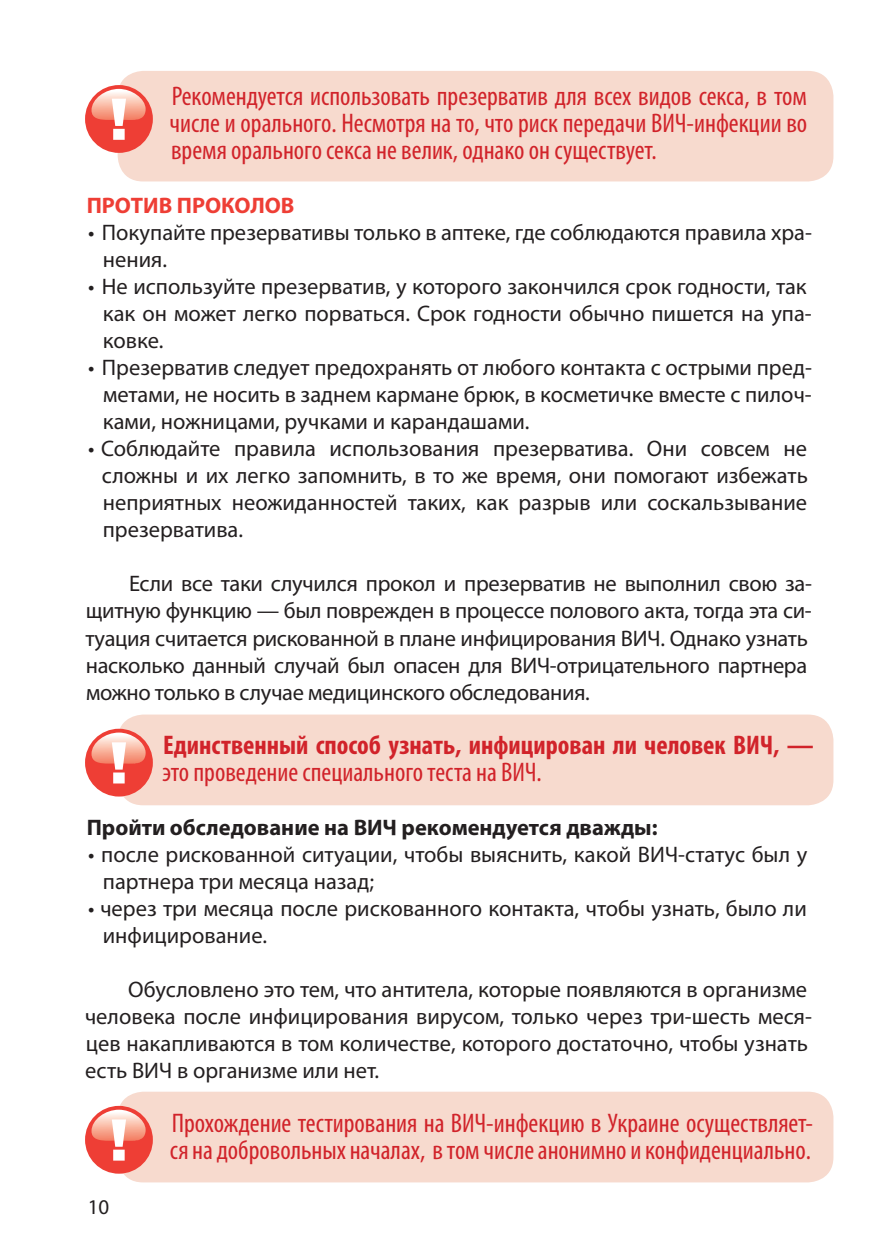
<style>
.page{position:relative;width:893px;height:1259px;background:#fff}
.page>*{position:absolute;margin:0;border:0;box-sizing:border-box;transform-origin:0 0}
.t1{font:condensed 27px/27px "Myriad Pro";color:#d1232a;text-align:justify}
.t2{font:700 condensed 27px "Myriad Pro";color:#d1232a}
.t3{font:22.5px/27px "Myriad Pro";color:#231f20}
.t4{font:700 22.5px "Myriad Pro";color:#231f20}
.t5{font:700 22.5px "Myriad Pro";color:#ee3e35}
.t6{font:21px "Myriad Pro";color:#231f20}
</style>
<div class="page">
<div style="left:118px;top:71px;width:715px;height:110px;background:#f7dace;border-radius:26px"></div>
<div style="left:118px;top:714px;width:715px;height:91px;background:#f7dace;border-radius:26px"></div>
<div style="left:118px;top:1091px;width:715px;height:91px;background:#f7dace;border-radius:26px"></div>
<div style="left:85px;top:85px;width:68px;height:68px;background:#ee3e35;border-radius:50%"></div>
<svg style="left:92px;top:89px;width:54px;height:51px"></svg>
<div style="left:85px;top:729px;width:68px;height:67px;background:#ee3e35;border-radius:50%"></div>
<svg style="left:92px;top:732px;width:54px;height:51px"></svg>
<div style="left:85px;top:1106px;width:68px;height:67px;background:#ee3e35;border-radius:50%"></div>
<svg style="left:92px;top:1109px;width:54px;height:51px"></svg>
<p class="t1" style="left:169px;top:83px;width:639px">Рекомендуется использовать презерватив для всех видов секса, в том числе и орального. Несмотря на то, что риск передачи ВИЧ-инфекции во время орального секса не велик, однако он существует.</p>
<p class="t5" style="left:87px;top:191px;width:44px">ПРОТИ</p>
<p class="t5" style="left:159px;top:191px;width:63px">В ПРОКОЛО</p>
<p class="t5" style="left:281px;top:191px;width:15px">В</p>
<p class="t3" style="left:103px;top:219px;width:711px;text-indent:-15px">• Покупайте презервативы только в аптеке, где соблюдаются правила хра&shy;нения.</p>
<p class="t3" style="left:103px;top:273px;width:711px;text-indent:-15px">• Не используйте презерватив, у которого закончился срок годности, так как он может легко порваться. Срок годности обычно пишется на упа&shy;ковке.</p>
<p class="t3" style="left:103px;top:354px;width:711px;text-align:justify;text-indent:-15px">• Презерватив следует предохранять от любого контакта с острыми пред&shy;метами, не носить в заднем кармане брюк, в косметичке вместе с пилоч&shy;ками, ножницами, ручками и карандашами.</p>
<p class="t3" style="left:102px;top:435px;width:708px;text-align:justify;text-indent:-14px">• Соблюдайте правила использования презерватива. Они совсем не сложны и их легко запомнить, в то же время, они помогают избежать неприятных неожиданностей таких, как разрыв или соскальзывание презерватива.</p>
<p class="t3" style="left:85px;top:570px;width:728px;text-indent:44px">Если все таки случился прокол и презерватив не выполнил свою за&shy;щитную функцию — был поврежден в процессе полового акта, тогда эта си&shy;туация считается рискованной в плане инфицирования ВИЧ. Однако узнать насколько данный случай был опасен для ВИЧ-отрицательного партнера можно только в случае медицинского обследования.</p>
<p class="t2" style="left:163px;top:727px;width:652px">Единственный способ узнать, инфицирован ли человек ВИЧ, —</p>
<p class="t1" style="left:162px;top:758px;width:381px">это проведение специального теста на ВИЧ.</p>
<p class="t4" style="left:87px;top:812px;width:572px">Пройти обследование на ВИЧ рекомендуется дважды:</p>
<p class="t3" style="left:103px;top:840px;width:706px;text-indent:-15px">• после рискованной ситуации, чтобы выяснить, какой ВИЧ-статус был у партнера три месяца назад;</p>
<p class="t3" style="left:103px;top:894px;width:705px;text-indent:-15px">• через три месяца после рискованного контакта, чтобы узнать, было ли инфицирование.</p>
<p class="t3" style="left:85px;top:975px;width:729px;text-indent:44px">Обусловлено это тем, что антитела, которые появляются в организме человека после инфицирования вирусом, только через три-шесть меся&shy;цев накапливаются в том количестве, которого достаточно, чтобы узнать есть ВИЧ в организме или нет.</p>
<p class="t1" style="left:170px;top:1109px;width:645px">Прохождение тестирования на ВИЧ-инфекцию в Украине осуществляет&shy;ся на добровольных началах, в том числе анонимно и конфиденциально.</p>
<p class="t6" style="left:88px;top:1193px;width:23px">10</p>
</div>
